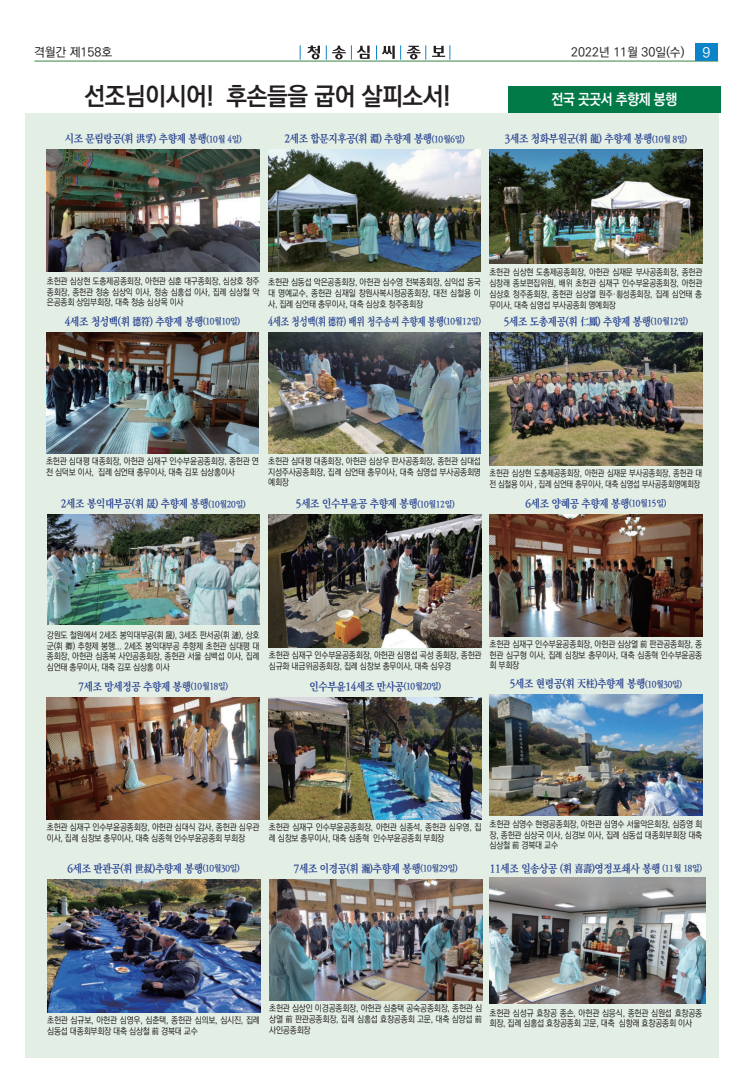
<style>
.page{position:relative;width:752px;height:1092px;background:#fff}
.page>*{position:absolute;margin:0;border:0;box-sizing:border-box;transform-origin:0 0}
.t1{font:700 25px "Ko Pub Dotum";letter-spacing:-.015em;color:#231f20;scale:.95 1}
.t2{font:700 15px "Ko Pub Dotum";letter-spacing:-.025em;color:#fff;scale:.9 1}
.t3{font:500 14px "Ko Pub Dotum";color:#fff}
.t4{font:500 12.3px "Ko Pub Dotum";color:#231f20}
.t5{font:700 11px "Ko Pub Batang";letter-spacing:-.03em;color:#253f8e;scale:.9 1}
.t6{font:700 11px "Ko Pub Batang";letter-spacing:-.03em;color:#253f8e;scale:.8 1}
.t7{font:500 9px/10.8px "Ko Pub Dotum";letter-spacing:-.025em;color:#231f20;text-align:justify;scale:.9 1}
.t8{font:500 9px/10.8px "Ko Pub Dotum";letter-spacing:-.025em;color:#231f20;text-align:justify;scale:.89 1}
.t9{font:500 9px/10.8px "Ko Pub Dotum";letter-spacing:-.025em;color:#231f20;scale:.85 1}
.s1{font-size:9px}
</style>
<div class="page">
<svg style="left:307px;top:45px;width:13px;height:14px"></svg>
<hr style="left:34px;top:61px;width:683px;height:1px;background:#388449">
<svg style="left:300px;top:45px;width:1px;height:15px"></svg>
<svg style="left:326px;top:45px;width:19px;height:15px"></svg>
<svg style="left:351px;top:45px;width:18px;height:15px"></svg>
<svg style="left:376px;top:45px;width:18px;height:15px"></svg>
<svg style="left:400px;top:45px;width:26px;height:15px"></svg>
<svg style="left:432px;top:45px;width:18px;height:15px"></svg>
<div style="left:694px;top:44px;width:23px;height:17px;background:#0c84c7"></div>
<div style="left:26px;top:113px;width:693px;height:944px;background:#e3eee5"></div>
<div style="left:507px;top:86px;width:213px;height:27px;background:#017a47"></div>
<img style="left:47px;top:879px;width:213px;height:133px">
<img style="left:47px;top:515px;width:212px;height:110px">
<img style="left:47px;top:697px;width:212px;height:122px">
<img style="left:46px;top:332px;width:213px;height:122px">
<img style="left:47px;top:150px;width:212px;height:121px">
<img style="left:489px;top:694px;width:213px;height:121px">
<img style="left:489px;top:332px;width:213px;height:133px">
<img style="left:489px;top:514px;width:213px;height:122px">
<img style="left:489px;top:150px;width:213px;height:113px">
<img style="left:269px;top:879px;width:213px;height:121px">
<img style="left:269px;top:515px;width:212px;height:132px">
<img style="left:269px;top:697px;width:212px;height:122px">
<img style="left:268px;top:332px;width:212px;height:122px">
<img style="left:268px;top:150px;width:212px;height:121px">
<img style="left:489px;top:877px;width:215px;height:126px">
<h3 class="t4" style="left:34px;top:46px;width:79px">격월간 제158호</h3>
<h3 class="t4" style="left:571px;top:46px;width:115px">2022년 11월 30일(수)</h3>
<h3 class="t3" style="left:702px;top:45px;width:9px">9</h3>
<h2 class="t2" style="left:551px;top:92px;width:141px">전국 곳곳서 추향제 봉행</h2>
<h1 class="t1" style="left:84px;top:84px;width:386px">선조님이시어! 후손들을 굽어 살피소서!</h1>
<p class="t5" style="left:65px;top:133px;width:198px">시조 문림랑공(휘 洪孚) 추향제 봉행<span class="s1">(10월 4일)</span></p>
<p class="t5" style="left:284px;top:133px;width:202px">2세조 합문지후공(휘 淵) 추향제 봉행<span class="s1">(10월6일)</span></p>
<p class="t5" style="left:504px;top:133px;width:204px">3세조 청화부원군(휘 龍) 추향제 봉행<span class="s1">(10월 8일)</span></p>
<p class="t7" style="left:47px;top:276px;width:238px">초헌관 심상현 도총제공종회장, 아헌관 심훈 대구종회장, 심상호 청주 종회장, 종헌관 청송 심상익 이사, 청송 심홍섭 이사, 집례 심상철 악 은공종회 상임부회장, 대축 청송 심상목 이사</p>
<p class="t5" style="left:65px;top:316px;width:196px">4세조 청성백(휘 德符) 추향제 봉행<span class="s1">(10월10일)</span></p>
<p class="t7" style="left:268px;top:277px;width:238px">초헌관 심동섭 악은공종회장, 아헌관 심수영 전북종회장, 심익섭 동국 대 명예교수, 종헌관 심재일 창원사복시정공종회장, 대전 심철용 이 사, 집례 심언태 총무이사, 대축 심상호 청주종회장</p>
<p class="t6" style="left:268px;top:316px;width:267px">4세조 청성백(휘 德符) 배위 청주송씨 추향제 봉행<span class="s1">(10월12일)</span></p>
<p class="t8" style="left:489px;top:267px;width:240px">초헌관 심상현 도총제공종회장, 아헌관 심재문 부사공종회장, 종헌관 심창래 종보편집위원, 배위 초헌관 심재구 인수부윤공종회장, 아헌관 심상호 청주종회장, 종헌관 심상열 원주·횡성종회장, 집례 심언태 총 무이사, 대축 심영섭 부사공종회 명예회장</p>
<p class="t5" style="left:503px;top:316px;width:206px">5세조 도총제공(휘 仁鳳) 추향제 봉행<span class="s1">(10월12일)</span></p>
<p class="t7" style="left:46px;top:456px;width:238px">초헌관 심대평 대종회장, 아헌관 심재구 인수부윤공종회장, 종헌관 연 천 심덕보 이사, 집례 심언태 총무이사, 대축 김포 심상홍이사</p>
<p class="t5" style="left:61px;top:498px;width:206px">2세조 봉익대부공(휘 晟) 추향제 봉행<span class="s1">(10월20일)</span></p>
<p class="t7" style="left:268px;top:456px;width:238px">초헌관 심대평 대종회장, 아헌관 심상우 판사공종회장, 종헌관 심대섭 지성주사공종회장, 집례 심언태 총무이사, 대축 심영섭 부사공종회명 예회장</p>
<p class="t5" style="left:296px;top:498px;width:178px">5세조 인수부윤공 추향제 봉행<span class="s1">(10월12일)</span></p>
<p class="t9" style="left:489px;top:468px;width:252px">초헌관 심상현 도총제공종회장, 아헌관 심재문 부사공종회장, 종헌관 대 전 심철용 이사 , 집례 심언태 총무이사, 대축 심영섭 부사공종회명예회장</p>
<p class="t5" style="left:525px;top:497px;width:158px">6세조 양혜공 추향제 봉행<span class="s1">(10월15일)</span></p>
<p class="t7" style="left:47px;top:630px;width:238px">강원도 철원에서 2세조 봉익대부공(휘 晟), 3세조 판서공(휘 漣), 상호 군(휘 卿) 추향제 봉행... 2세조 봉익대부공 추향제 초헌관 심대평 대 종회장, 아헌관 심종복 사인공종회장, 종헌관 서울 심백섭 이사, 집례 심언태 총무이사, 대축 김포 심상홍 이사</p>
<p class="t5" style="left:78px;top:680px;width:168px">7세조 망세정공 추향제 봉행<span class="s1">(10월18일)</span></p>
<p class="t7" style="left:269px;top:650px;width:238px">초헌관 심재구 인수부윤공종회장, 아헌관 심명섭 곡성 종회장, 종헌관 심규화 내금위공종회장, 집례 심창보 총무이사, 대축 심우경</p>
<p class="t5" style="left:309px;top:680px;width:147px">인수부윤14세조 만사공<span class="s1">(10월20일)</span></p>
<p class="t7" style="left:489px;top:639px;width:238px">초헌관 심재구 인수부윤공종회장, 아헌관 심상열 前 판관공종회장, 종 헌관 심구형 이사, 집례 심창보 총무이사, 대축 심종혁 인수부윤공종 회 부회장</p>
<p class="t5" style="left:509px;top:678px;width:193px">5세조 현령공(휘 天柱)추향제 봉행<span class="s1">(10월30일)</span></p>
<p class="t7" style="left:47px;top:821px;width:238px">초헌관 심재구 인수부윤공종회장, 아헌관 심대식 감사, 종헌관 심우관 이사, 집례 심창보 총무이사, 대축 심종혁 인수부윤공종회 부회장</p>
<p class="t5" style="left:67px;top:862px;width:193px">6세조 판관공(휘 世叔)추향제 봉행<span class="s1">(10월30일)</span></p>
<p class="t7" style="left:269px;top:821px;width:238px">초헌관 심재구 인수부윤공종회장, 아헌관 심종석, 종헌관 심우영, 집 례 심창보 총무이사, 대축 심종혁 인수부윤공종회 부회장</p>
<p class="t7" style="left:489px;top:818px;width:238px">초헌관 심영수 현령공종회장, 아헌관 심영수 서울악은회장, 심증영 회 장, 종헌관 심상국 이사, 심경보 이사, 집례 심동섭 대종회부회장 대축 심상철 前 경북대 교수</p>
<p class="t5" style="left:293px;top:862px;width:183px">7세조 이경공(휘 瀚)추향제 봉행<span class="s1">(10월29일)</span></p>
<p class="t5" style="left:489px;top:862px;width:237px">11세조 일송상공 (휘 喜壽)영정포쇄사 봉행 <span class="s1">(11월 18일)</span></p>
<p class="t7" style="left:47px;top:1014px;width:238px">초헌관 심규보, 아헌관 심영우, 심춘택, 종헌관 심의보, 심시진, 집례 심동섭 대종회부회장 대축 심상철 前 경북대 교수</p>
<p class="t7" style="left:269px;top:1003px;width:238px">초헌관 심상인 이경공종회장, 아헌관 심충택 공숙공종회장, 종헌관 심 상열 前 판관공종회장, 집례 심홍섭 효창공종회 고문, 대축 심양섭 前사인공종회장</p>
<p class="t7" style="left:489px;top:1007px;width:238px">초헌관 심성규 효창공 종손, 아헌관 심응식, 종헌관 심원섭 효창공종 회장, 집례 심홍섭 효창공종회 고문, 대축 심항래 효창공종회 이사</p>
</div>
